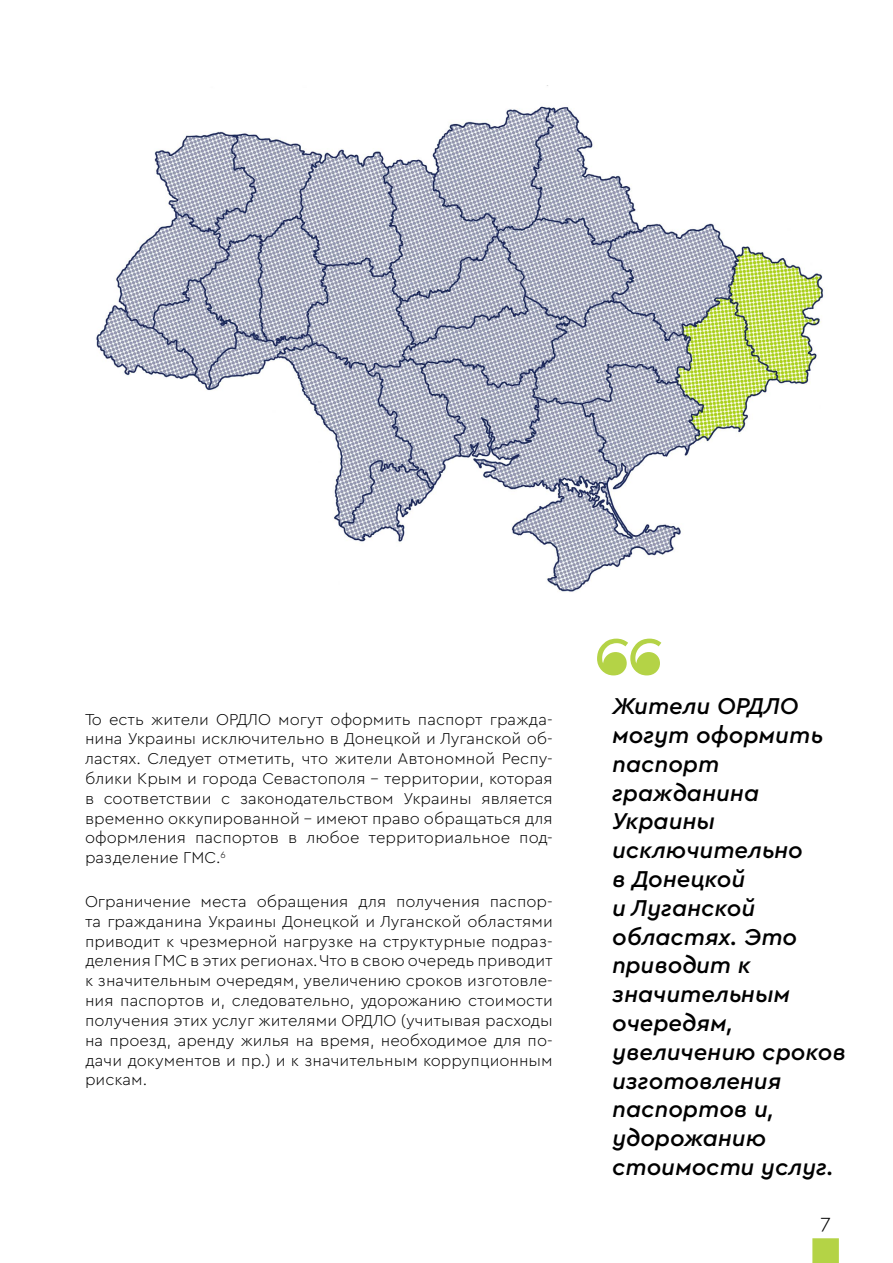
<style>
.page{position:relative;width:893px;height:1263px;background:#fff}
.page>*{position:absolute;margin:0;border:0;box-sizing:border-box;transform-origin:0 0}
.t1{font:italic 500 54px "Cera Pro";color:#b4d346}
.t2{font:italic 500 24px/28.8px "Cera Pro";color:#000}
.t3{font:300 21px "Cera Pro";color:#000}
.t4{font:300 16.5px/19.8px "Cera Pro";color:#000;text-align:justify}
</style>
<div class="page">
<div style="left:812px;top:1238px;width:27px;height:25px;background:#b4d346"></div>
<img style="left:96px;top:85px;width:728px;height:507px">
<p class="t4" style="left:85px;top:708px;width:469px">То есть жители ОРДЛО могут оформить паспорт гражда&shy;нина Украины исключительно в Донецкой и Луганской об&shy;ластях. Следует отметить, что жители Автономной Респу&shy;блики Крым и города Севастополя – территории, которая в соответствии с законодательством Украины является временно оккупированной – имеют право обращаться для оформления паспортов в любое территориальное под&shy;разделение ГМС.<sup>6</sup></p>
<p class="t4" style="left:85px;top:891px;width:469px">Ограничение места обращения для получения паспор&shy;та гражданина Украины Донецкой и Луганской областями приводит к чрезмерной нагрузке на структурные подраз&shy;деления ГМС в этих регионах. Что в свою очередь приводит к значительным очередям, увеличению сроков изготовле&shy;ния паспортов и, следовательно, удорожанию стоимости получения этих услуг жителями ОРДЛО (учитывая расходы на проезд, аренду жилья на время, необходимое для по&shy;дачи документов и пр.) и к значительным коррупционным рискам.</p>
<h1 class="t1" style="left:594px;top:621px;width:70px">❝</h1>
<h2 class="t2" style="left:612px;top:691px;width:235px">Жители ОРДЛО могут оформить паспорт гражданина<br>Украины исключительно<br>в Донецкой<br>и Луганской областях. Это приводит к значительным очередям, увеличению сроков изготовления паспортов и, удорожанию стоимости услуг.</h2>
<p class="t3" style="left:820px;top:1208px;width:12px">7</p>
</div>
